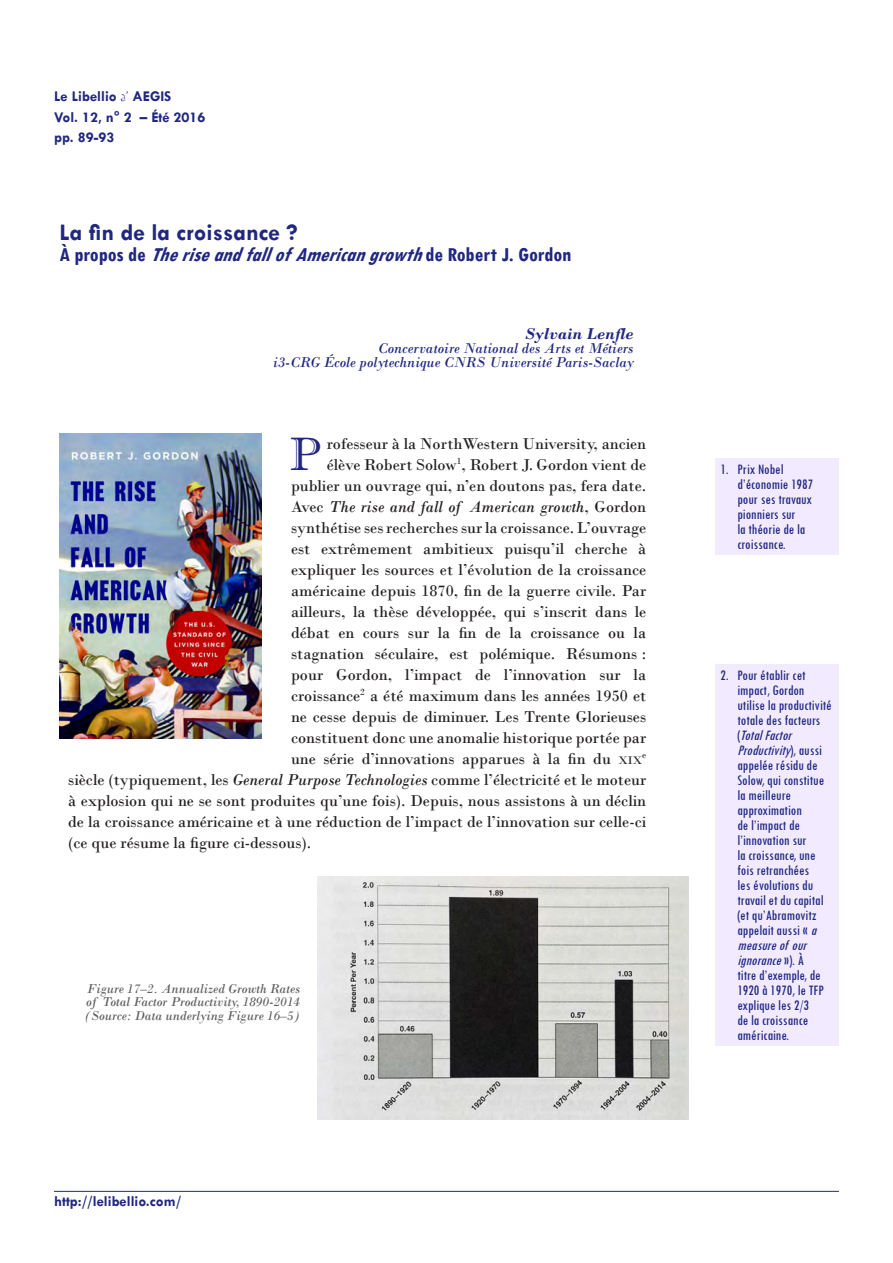
<style>
.page{position:relative;width:893px;height:1263px;background:#fff}
.page>*{position:absolute;margin:0;border:0;box-sizing:border-box;transform-origin:0 0}
.Article_-_Texte{font:46.95px "Imprint MT Shadow";color:#202780}
.Article_-_Titre_avec{font:700 24px "Tw Cen";color:#202780}
.Article_-_Titre_2nd{font:italic 700 condensed 21px "Tw Cen";color:#202780}
.Article_-_Texte-2{font:16.5px/21px "Bodoni";color:#231f20;text-align:right}
.Article_-_Auteur_1{font:italic 700 16.5px "Bodoni";color:#202780}
.t1{font:condensed 15px/15px "Tw Cen";color:#202780}
.t2{font:italic 15px/13.5px "Bodoni";color:#202780;text-align:right}
.Article_-_Auteur_2_o{font:700 15px "Tw Cen";color:#202780}
.Article_-_Légendes_p{font:italic 13.5px/13.5px "Bodoni";color:#5f5f5f;text-align:justify}
.Article_-_Texte-3{font:9.6px "Bodoni";color:#231f20}
.s1{font-family:"French Script";font-weight:400}
.s2{font-style:normal}
.s3{font-style:italic}
.s4{font-size:11.55px}
</style>
<div class="page">
<hr style="left:54px;top:1191px;width:785px;height:1px;background:#202780">
<div style="left:716px;top:458px;width:123px;height:97px;background:#f2ebff"></div>
<div style="left:716px;top:664px;width:123px;height:382px;background:#f2ebff"></div>
<img style="left:318px;top:876px;width:370px;height:243px">
<img style="left:60px;top:434px;width:201px;height:304px">
<p class="Article_-_Auteur_2_o" style="left:54px;top:87px;width:119px">Le Libellio <span class="s1">d’</span> AEGIS</p>
<p class="Article_-_Auteur_2_o" style="left:54px;top:109px;width:153px">Vol. 12, n° 2 – Été 2016</p>
<p class="Article_-_Auteur_2_o" style="left:54px;top:128px;width:62px">pp. 89-93</p>
<p class="Article_-_Titre_avec" style="left:60px;top:218px;width:240px">La fin de la croissance ?</p>
<p class="Article_-_Titre_2nd" style="left:60px;top:242px;width:513px"><span class="s2">À p r o p o s d e</span> TheriseandfallofAmericangrowth<span class="s2">d e R o b e r t J . G o r d o n</span></p>
<p class="Article_-_Auteur_1" style="left:524px;top:323px;width:111px">Sylvain Lenfle</p>
<p class="t2" style="left:273px;top:342px;width:362px">Concervatoire National des Arts et Métiers<br>i3-CRG École polytechnique CNRS Université Paris-Saclay</p>
<p class="Article_-_Texte" style="left:290px;top:426px;width:34px">P</p>
<p class="Article_-_Texte-2" style="left:291px;top:433px;width:357px">rofesseur à la NorthWestern University, ancien élève Robert Solow<sup>1</sup>, Robert J. Gordon vient de publier un ouvrage qui, n’en doutons pas, fera date.<br>Avec <span class="s3">The rise and fall of American growth</span>, Gordon synthétise ses recherches sur la croissance. L’ouvrage est extrêmement ambitieux puisqu’il cherche à expliquer les sources et l’évolution de la croissance américaine depuis 1870, fin de la guerre civile. Par ailleurs, la thèse développée, qui s’inscrit dans le débat en cours sur la fin de la croissance ou la stagnation séculaire, est polémique. Résumons : pour Gordon, l’impact de l’innovation sur la croissance<sup>2</sup> a été maximum dans les années 1950 et ne cesse depuis de diminuer. Les Trente Glorieuses constituent donc une anomalie historique portée par une série d’innovations apparues à la fin du <span class="s4">xix</span></p>
<p class="Article_-_Texte-3" style="left:642px;top:750px;width:6px">e</p>
<p class="Article_-_Texte-2" style="left:68px;top:769px;width:580px;text-align:justify">siècle (typiquement, les <span class="s3">General Purpose Technologies</span> comme l’électricité et le moteur à explosion qui ne se sont produites qu’une fois). Depuis, nous assistons à un déclin de la croissance américaine et à une réduction de l’impact de l’innovation sur celle-ci (ce que résume la figure ci-dessous).</p>
<p class="Article_-_Légendes_p" style="left:85px;top:982px;width:217px">Figure 17–2. Annualized Growth Rates of Total Factor Productivity, 1890-2014 (Source: Data underlying Figure 16–5)</p>
<p class="Article_-_Auteur_2_o" style="left:54px;top:1192px;width:128px">http://lelibellio.com/</p>
<p class="t1" style="left:737px;top:462px;width:77px;text-indent:-17px">1. Prix Nobel d’économie 1987 pour ses travaux pionniers sur<br>la théorie de la croissance.</p>
<p class="t1" style="left:737px;top:667px;width:96px;text-indent:-17px">2. Pour établir cet impact, Gordon utilise la productivité totale des facteurs<br>( <span class="s3">TotalFactor<br>Productivity</span>) , a u s s i appelée résidu de<br>Solow, qui constitue la meilleure approximation<br>de l’impact de l’innovation sur<br>la croissance, une fois retranchées<br>les évolutions du travail et du capital (et qu’Abramovitz appelait aussi « <span class="s3">a measureofour ignorance</span> » ) . À<br>titre d’exemple, de<br>1920 à 1970, le TFP explique les 2/3<br>de la croissance américaine.</p>
</div>
